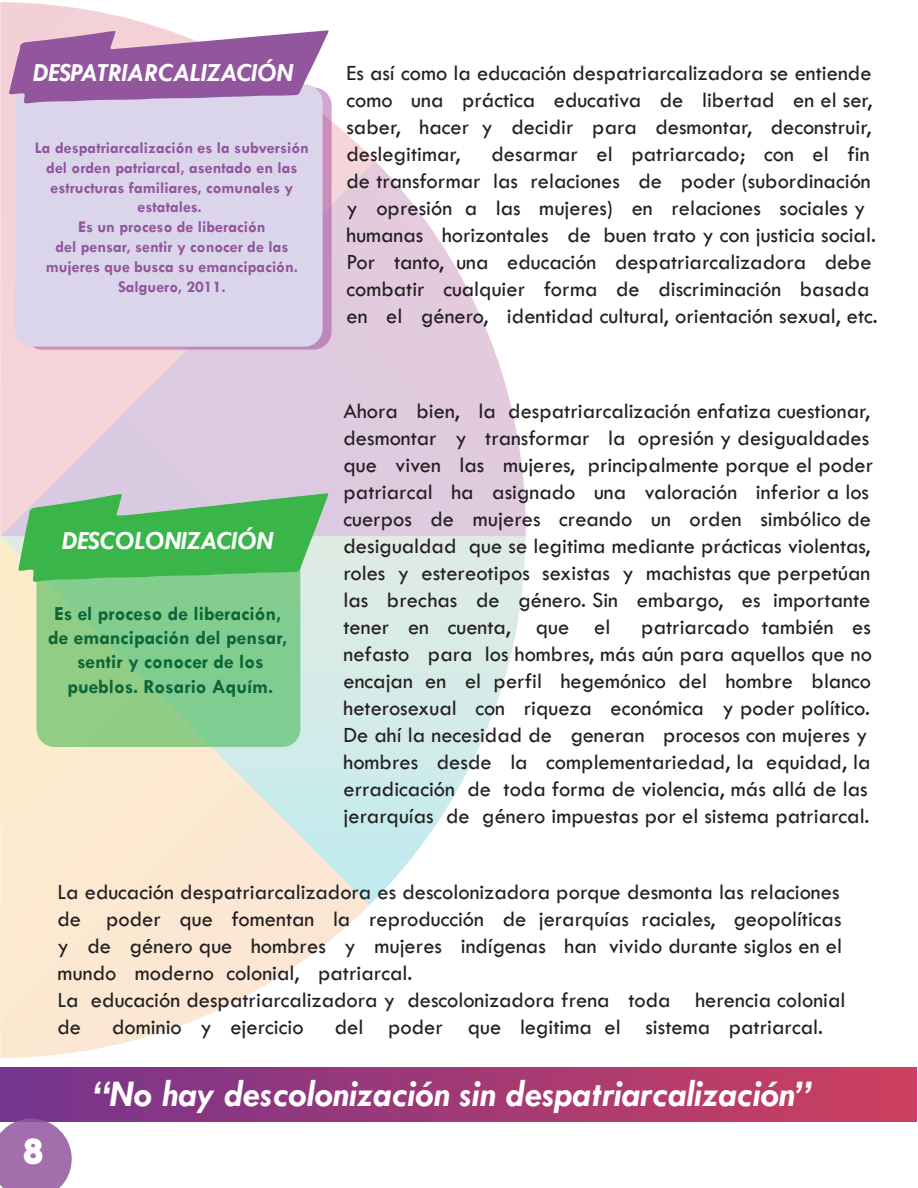
<style>
.page{position:relative;width:918px;height:1188px;background:#fff}
.page>*{position:absolute;margin:0;border:0;box-sizing:border-box;transform-origin:0 0}
.t1{font:italic 700 37.95px "Tw Cen";color:#fff}
.t2{font:800 37.5px "Neufreit";color:#fff}
.t3{font:italic 700 26.4px "Tw Cen";color:#fff}
.t4{font:22.5px/27px "Tw Cen";color:#231f20}
.t5{font:700 20.1px/24.2px "Tw Cen";color:#0c6638;text-align:center}
.t6{font:700 16.5px/19.8px "Tw Cen";color:#92569e;text-align:center}
</style>
<div class="page">
<svg style="left:375px;top:161px;width:151px;height:375px"></svg>
<svg style="left:369px;top:536px;width:157px;height:369px"></svg>
<svg style="left:0;top:2px;width:375px;height:534px;background:#e9d4e2"></svg>
<svg style="left:0;top:536px;width:369px;height:522px;background:#f3ebdb"></svg>
<div style="left:24px;top:87px;width:308px;height:263px;background:#c087bd;border-radius:18px"></div>
<div style="left:15px;top:84px;width:308px;height:263px;background:#dad5ea;border-radius:18px"></div>
<svg style="left:9px;top:30px;width:320px;height:74px;background:#a978b0"></svg>
<div style="left:37px;top:515px;width:263px;height:232px;background:linear-gradient(to right,#90cd85,#7ccd93);border-radius:18px"></div>
<svg style="left:18px;top:493px;width:311px;height:89px;background:#5ebc6b"></svg>
<div style="left:0;top:1067px;width:917px;height:54px;background:linear-gradient(to right,#74348e,#cd3f5e)"></div>
<svg style="left:0;top:1119px;width:72px;height:69px;background:#a87ab2"></svg>
<p class="t3" style="left:33px;top:57px;width:262px">DESPATRIARCALIZACIÓN</p>
<p class="t6" style="left:35px;top:137px;width:276px">La despatriarcalización es la subversión del orden patriarcal, asentado en las estructuras familiares, comunales y estatales.<br>Es un proceso de liberación<br>del pensar, sentir y conocer de las mujeres que busca su emancipación.<br>Salguero, 2011.</p>
<p class="t3" style="left:62px;top:525px;width:213px">DESCOLONIZACIÓN</p>
<p class="t5" style="left:48px;top:601px;width:241px">Es el proceso de liberación, de emancipación del pensar, sentir y conocer de los pueblos. Rosario Aquím.</p>
<p class="t4" style="left:346px;top:60px;width:527px;text-align:justify">Es así como la educación despatriarcalizadora se entiende como una práctica educativa de libertad en el ser, saber, hacer y decidir para desmontar, deconstruir, deslegitimar,</p>
<p class="t4" style="left:346px;top:141px;width:533px;text-indent:145px">desarmar el patriarcado; con el fin de transformar las relaciones de poder (subordinación y opresión a las mujeres) en relaciones sociales y humanas horizontales de buen trato y con justicia social.<br>Por tanto, una educación despatriarcalizadora debe combatir cualquier forma de discriminación basada en el género, identidad cultural, orientación sexual, etc.</p>
<p class="t4" style="left:344px;top:397px;width:531px">Ahora bien, la despatriarcalización enfatiza cuestionar, desmontar y transformar la opresión y desigualdades que viven las mujeres, principalmente porque el poder patriarcal ha asignado una valoración inferior a los cuerpos de mujeres creando un orden simbólico de desigualdad que se legitima mediante prácticas violentas, roles y estereotipos sexistas y machistas que perpetúan las brechas de género. Sin embargo, es importante tener en cuenta, que el</p>
<p class="t4" style="left:344px;top:613px;width:530px;text-indent:298px">patriarcado también es nefasto para los hombres, más aún para aquellos que no encajan en el perfil hegemónico del hombre blanco heterosexual con riqueza económica y poder político.<br>De ahí la necesidad de generan procesos con mujeres y hombres desde la complementariedad, la equidad, la erradicación de toda forma de violencia, más allá de las jerarquías de género impuestas por el sistema patriarcal.</p>
<p class="t4" style="left:58px;top:878px;width:790px">La educación despatriarcalizadora es descolonizadora porque desmonta las relaciones de poder que fomentan la reproducción de jerarquías raciales, geopolíticas y de género que hombres y mujeres indígenas han vivido durante siglos en el mundo moderno colonial, patriarcal.<br>La educación despatriarcalizadora y descolonizadora frena toda herencia colonial de</p>
<p class="t4" style="left:112px;top:1013px;width:193px">dominio y ejercicio</p>
<p class="t4" style="left:335px;top:1013px;width:490px">del poder que legitima el sistema patriarcal.</p>
<h2 class="t2" style="left:22px;top:1129px;width:23px">8</h2>
<h1 class="t1" style="left:94px;top:1071px;width:719px">“No hay descolonización sin despatriarcalización”</h1>
</div>
